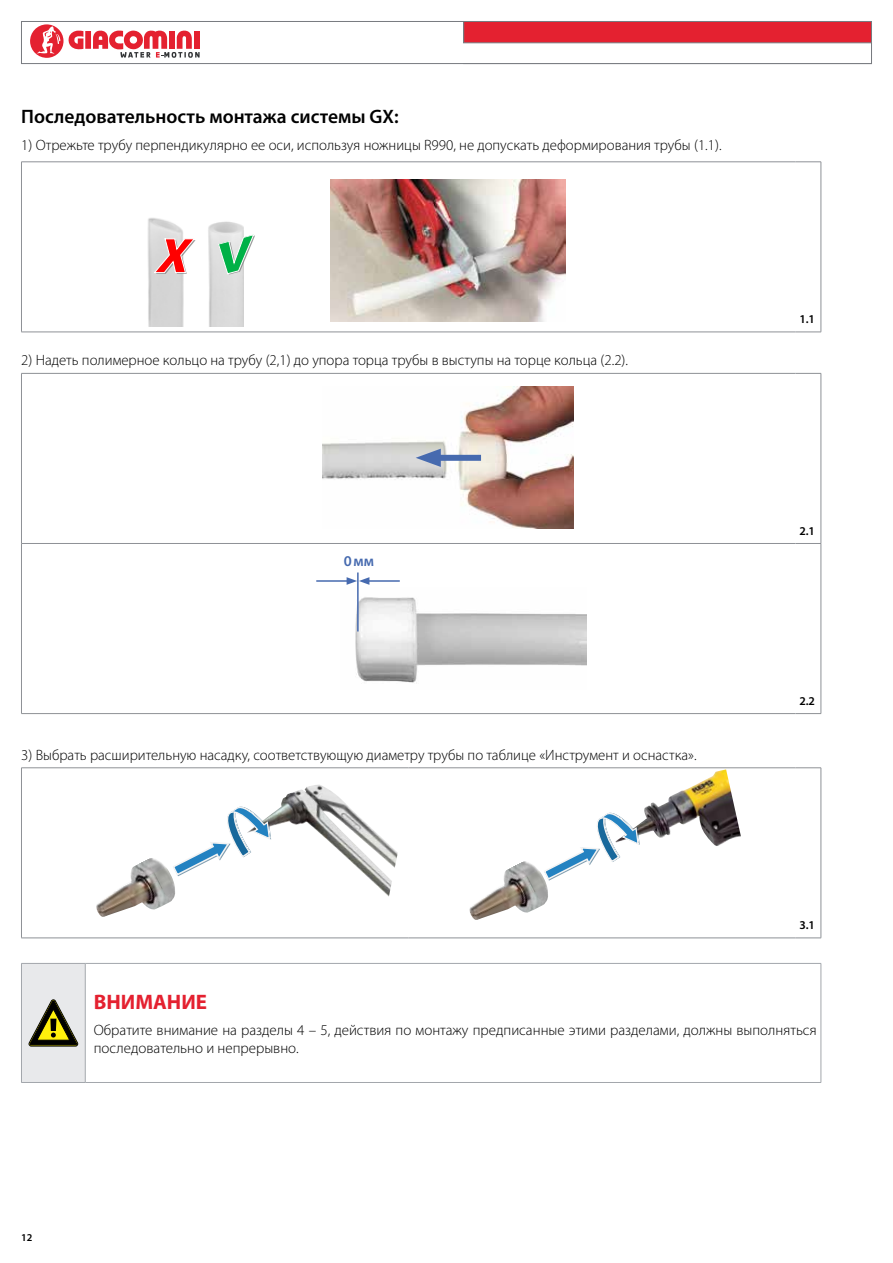
<style>
.page{position:relative;width:893px;height:1263px;background:#fff}
.page>*{position:absolute;margin:0;border:0;box-sizing:border-box;transform-origin:0 0}
.t1{font:700 21px "Myriad Pro";color:#e42130}
.t2{font:600 19.5px "Myriad Pro";color:#000}
.t3{font:300 15px/18px "Myriad Pro";color:#000}
.t4{font:600 15px "Myriad Pro";color:#466aaf}
.t5{font:600 12px "Myriad Pro";color:#000}
.t6{font:600 10.5px "Myriad Pro";color:#000}
</style>
<div class="page">
<svg style="left:21px;top:21px;width:851px;height:43px"></svg>
<svg style="left:22px;top:163px;width:799px;height:169px"></svg>
<svg style="left:795px;top:162px;width:26px;height:1px"></svg>
<hr style="left:821px;top:162px;width:1px;height:170px;background:#8e9196">
<svg style="left:795px;top:332px;width:26px;height:1px"></svg>
<hr style="left:21px;top:162px;width:774px;height:1px;background:#8e9196">
<hr style="left:21px;top:162px;width:1px;height:170px;background:#8e9196">
<hr style="left:21px;top:332px;width:774px;height:1px;background:#8e9196">
<img style="left:207px;top:200px;width:37px;height:127px">
<svg style="left:218px;top:234px;width:45px;height:41px"></svg>
<img style="left:145px;top:200px;width:39px;height:126px">
<svg style="left:154px;top:239px;width:42px;height:35px"></svg>
<hr style="left:21px;top:373px;width:774px;height:1px;background:#8e9196">
<hr style="left:21px;top:374px;width:1px;height:169px;background:#8e9196">
<svg style="left:795px;top:373px;width:26px;height:1px"></svg>
<hr style="left:821px;top:374px;width:1px;height:169px;background:#8e9196">
<hr style="left:21px;top:543px;width:774px;height:1px;background:#8e9196">
<hr style="left:21px;top:544px;width:1px;height:169px;background:#8e9196">
<svg style="left:795px;top:543px;width:26px;height:1px"></svg>
<hr style="left:821px;top:544px;width:1px;height:169px;background:#8e9196">
<hr style="left:21px;top:713px;width:774px;height:1px;background:#8e9196">
<svg style="left:795px;top:713px;width:26px;height:1px"></svg>
<svg style="left:22px;top:768px;width:799px;height:170px"></svg>
<hr style="left:21px;top:767px;width:387px;height:1px;background:#8e9196">
<hr style="left:21px;top:768px;width:1px;height:170px;background:#8e9196">
<hr style="left:408px;top:767px;width:387px;height:1px;background:#8e9196">
<svg style="left:795px;top:767px;width:26px;height:1px"></svg>
<hr style="left:821px;top:768px;width:1px;height:170px;background:#8e9196">
<hr style="left:21px;top:938px;width:387px;height:1px;background:#8e9196">
<hr style="left:408px;top:938px;width:387px;height:1px;background:#8e9196">
<svg style="left:795px;top:938px;width:26px;height:1px"></svg>
<img style="left:247px;top:784px;width:151px;height:113px">
<svg style="left:170px;top:796px;width:109px;height:86px"></svg>
<img style="left:96px;top:858px;width:81px;height:59px">
<img style="left:615px;top:769px;width:126px;height:77px">
<svg style="left:541px;top:803px;width:106px;height:83px"></svg>
<img style="left:469px;top:861px;width:81px;height:59px">
<div style="left:21px;top:963px;width:64px;height:119px;background:#e8e9eb"></div>
<hr style="left:85px;top:963px;width:736px;height:1px;background:#a3a7ac">
<hr style="left:85px;top:964px;width:1px;height:118px;background:#a3a7ac">
<hr style="left:821px;top:964px;width:1px;height:118px;background:#a3a7ac">
<hr style="left:85px;top:1082px;width:736px;height:1px;background:#a3a7ac">
<hr style="left:21px;top:964px;width:1px;height:118px;background:#a3a7ac">
<hr style="left:21px;top:1082px;width:64px;height:1px;background:#a3a7ac">
<hr style="left:21px;top:963px;width:64px;height:1px;background:#a3a7ac">
<svg style="left:29px;top:999px;width:49px;height:47px"></svg>
<img style="left:330px;top:180px;width:236px;height:142px">
<img style="left:323px;top:387px;width:250px;height:142px">
<img style="left:355px;top:597px;width:231px;height:86px">
<div style="left:430px;top:455px;width:51px;height:6px;background:#466aaf"></div>
<svg style="left:416px;top:449px;width:25px;height:18px"></svg>
<hr style="left:357px;top:572px;width:2px;height:59px;background:#466aaf">
<hr style="left:316px;top:580px;width:33px;height:2px;background:#466aaf">
<hr style="left:367px;top:580px;width:33px;height:2px;background:#466aaf">
<svg style="left:347px;top:577px;width:22px;height:8px"></svg>
<h2 class="t2" style="left:21px;top:106px;width:379px">Последовательность монтажа системы GX:</h2>
<p class="t3" style="left:21px;top:136px;width:702px">1) Отрежьте трубу перпендикулярно ее оси, используя ножницы R990, не допускать деформирования трубы (1.1).</p>
<p class="t3" style="left:21px;top:351px;width:608px">2) Надеть полимерное кольцо на трубу (2,1) до упора торца трубы в выступы на торце кольца (2.2).</p>
<p class="t4" style="left:344px;top:553px;width:32px">0мм</p>
<p class="t3" style="left:21px;top:746px;width:677px">3) Выбрать расширительную насадку, соответствующую диаметру трубы по таблице «Инструмент и оснастка».</p>
<p class="t5" style="left:799px;top:313px;width:17px">1.1</p>
<p class="t5" style="left:799px;top:524px;width:17px">2.1</p>
<p class="t5" style="left:799px;top:694px;width:17px">2.2</p>
<p class="t5" style="left:799px;top:919px;width:17px">3.1</p>
<h1 class="t1" style="left:94px;top:990px;width:115px">ВНИМАНИЕ</h1>
<p class="t3" style="left:94px;top:1021px;width:724px">Обратите внимание на разделы 4 – 5, действия по монтажу предписанные этими разделами, должны выполняться последовательно и непрерывно.</p>
<p class="t6" style="left:21px;top:1232px;width:13px">12</p>
</div>
